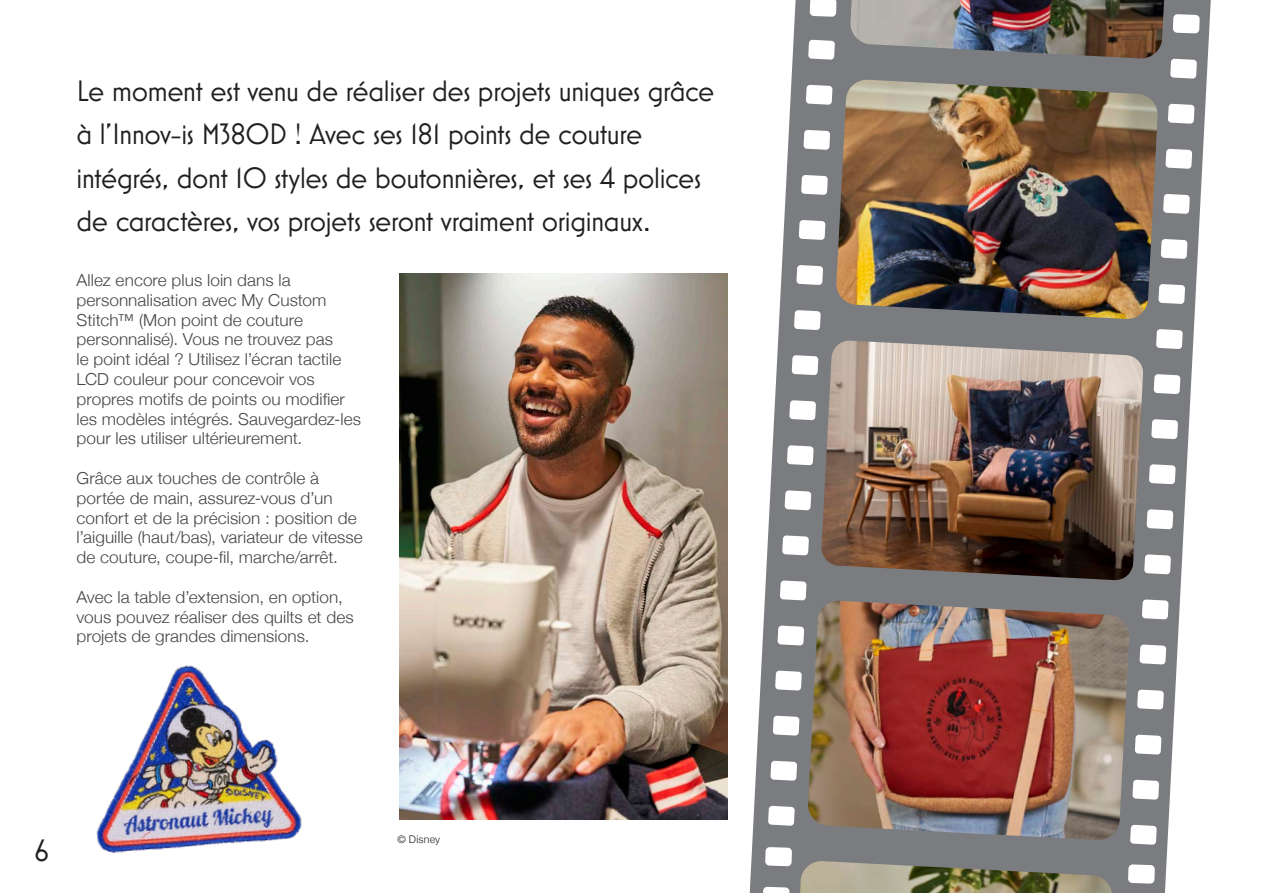
<style>
.page{position:relative;width:1263px;height:893px;background:#fff}
.page>*{position:absolute;margin:0;border:0;box-sizing:border-box;transform-origin:0 0}
.t1{font:31.5px "Mostra Nuova";color:#231f20}
.t2{font:30px/43.5px "Mostra Nuova";letter-spacing:-.015em;color:#231f20}
.t3{font:300 16.5px/19.8px "Helvetica Neue";letter-spacing:.005em;color:#454647;scale:1.04 1}
.t4{font:300 10.5px "Helvetica Neue";letter-spacing:.02em;color:#231f20}
</style>
<div class="page">
<img style="left:400px;top:273px;width:327px;height:547px">
<svg style="left:749px;top:0;width:462px;height:893px;fill:#7a7c7f"></svg>
<img style="left:836px;top:80px;width:322px;height:240px">
<img style="left:800px;top:861px;width:312px;height:32px">
<img style="left:821px;top:341px;width:322px;height:240px">
<img style="left:850px;top:0;width:314px;height:59px">
<img style="left:807px;top:601px;width:323px;height:239px">
<svg style="left:1173px;top:14px;width:27px;height:19px"></svg>
<svg style="left:1128px;top:864px;width:27px;height:20px"></svg>
<svg style="left:810px;top:0;width:26px;height:17px"></svg>
<svg style="left:765px;top:847px;width:27px;height:19px"></svg>
<svg style="left:763px;top:887px;width:26px;height:6px"></svg>
<img style="left:96px;top:665px;width:206px;height:189px">
<p class="t2" style="left:77px;top:68px;width:640px">Le moment est venu de réaliser des projets uniques grâce à l’Innov-is M380D ! Avec ses 181 points de couture intégrés, dont 10 styles de boutonnières, et ses 4 polices de caractères, vos projets seront vraiment originaux.</p>
<p class="t3" style="left:77px;top:269px;width:275px">Allez encore plus loin dans la personnalisation avec My Custom Stitch™ (Mon point de couture personnalisé). Vous ne trouvez pas<br>le point idéal ? Utilisez l’écran tactile LCD couleur pour concevoir vos propres motifs de points ou modifier les modèles intégrés. Sauvegardez-les pour les utiliser ultérieurement.</p>
<p class="t3" style="left:77px;top:467px;width:277px">Grâce aux touches de contrôle à portée de main, assurez-vous d’un confort et de la précision : position de l’aiguille (haut/bas), variateur de vitesse de couture, coupe-fil, marche/arrêt.</p>
<p class="t3" style="left:77px;top:586px;width:268px">Avec la table d’extension, en option, vous pouvez réaliser des quilts et des projets de grandes dimensions.</p>
<p class="t1" style="left:34px;top:832px;width:17px">6</p>
<p class="t4" style="left:398px;top:831px;width:44px">© Disney</p>
</div>
